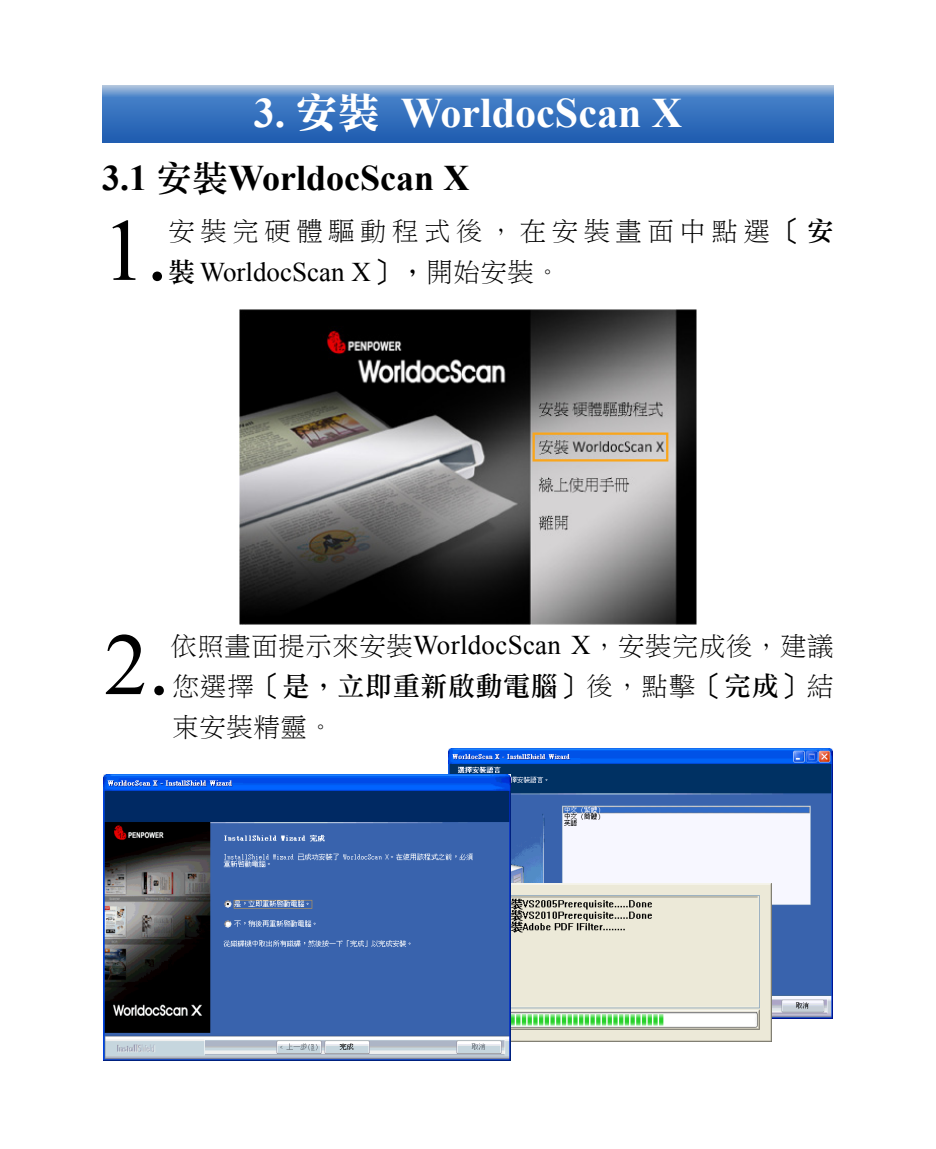
<style>
.page{position:relative;width:936px;height:1149px;background:#fff}
.page>*{position:absolute;margin:0;border:0;box-sizing:border-box;transform-origin:0 0}
.凸排{font:88.2px "Times New Roman";color:#000}
.標題1-EN{font:700 42px "Times New Roman";color:#fff}
.凹排{font:700 36px "Times New Roman";color:#000}
.凸排-2{font:27px/40.5px "DF Li Song W3 WIN BF";color:#000;text-align:justify}
.凸排-3{font:27px/41.4px "DF Li Song W3 WIN BF";letter-spacing:.18em;color:#000}
.s1{font-family:"DF Li Song W7 WIN BF";font-weight:400}
.s2{font-family:"DF Li Song W5 WIN BF";font-weight:400}
.s3{font-style:inherit}
.s4{font-family:"DF Li Song W5 WIN BF"}
.s5{font-family:"Times New Roman"}
</style>
<div class="page">
<svg style="left:102px;top:86px;width:731px;height:56px;background:#4078c0"></svg>
<img style="left:448px;top:748px;width:384px;height:270px">
<img style="left:510px;top:883px;width:261px;height:158px">
<img style="left:104px;top:774px;width:406px;height:286px">
<img style="left:240px;top:310px;width:456px;height:314px">
<div style="left:532px;top:432px;width:136px;height:29px;border:2px solid #f9a51b"></div>
<p class="標題1-EN" style="left:254px;top:84px;width:430px">3. <span class="s1">安裝</span> WorldocScan X</p>
<p class="凹排" style="left:102px;top:153px;width:369px">3.1 <span class="s2">安裝</span>WorldocScan X</p>
<p class="凸排" style="left:102px;top:191px;width:68px">1.</p>
<p class="凸排-3" style="left:168px;top:210px;width:667px">安裝完硬體驅動程式後，在<span class="s3">安裝畫面中點選</span><span class="s4">［安裝</span> <span class="s5">WorldocScan X</span><span class="s4">］，</span><span class="s3">開始安裝。</span></p>
<p class="凸排" style="left:104px;top:605px;width:68px">2.</p>
<p class="凸排-2" style="left:170px;top:625px;width:665px">依照畫面提示來安裝<span class="s5">WorldocScan X</span>，安裝完成後，建議您選擇<span class="s4">［是，立即重新啟動電腦］</span>後，點擊<span class="s4">［完成］</span>結束安裝精靈。</p>
</div>
